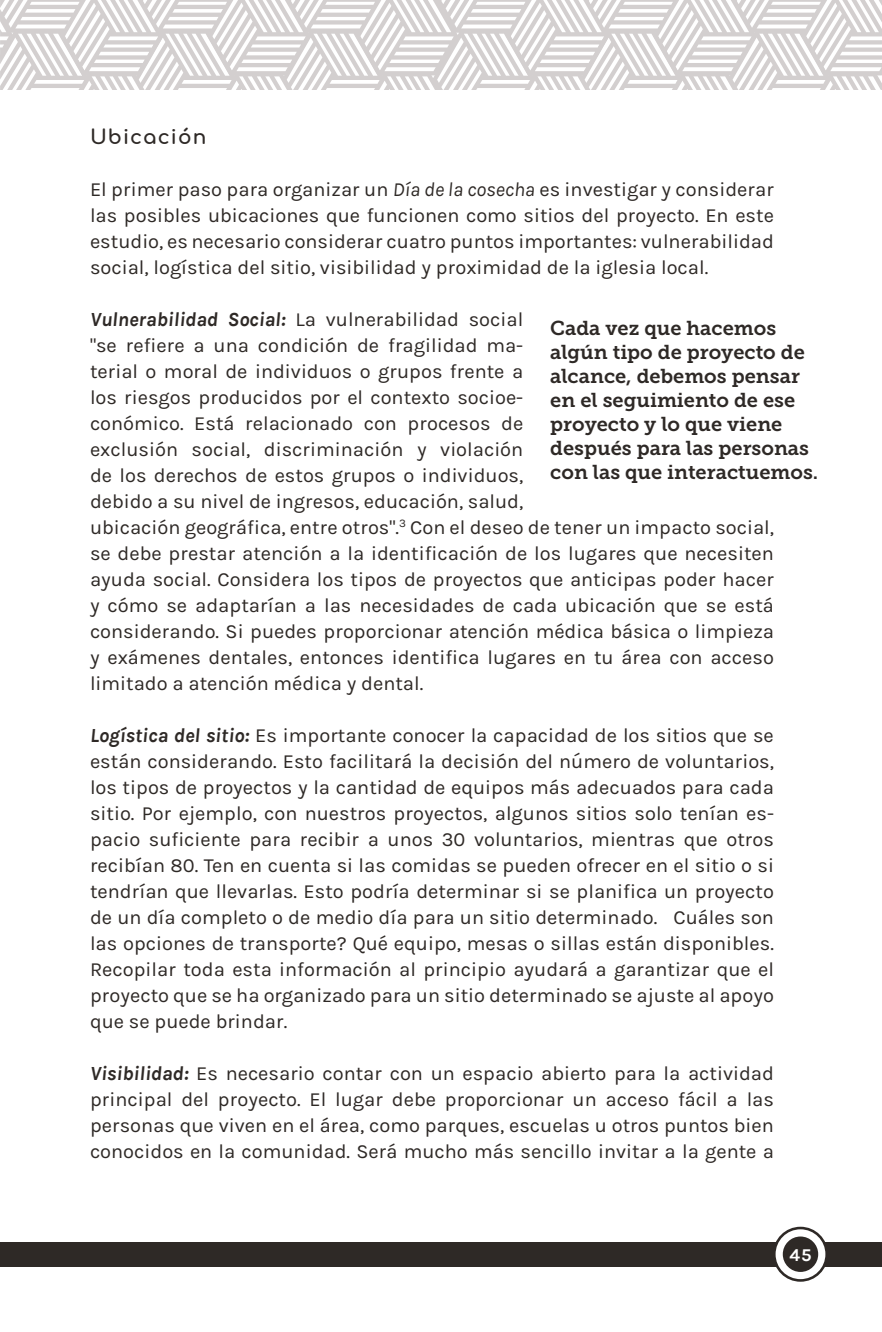
<style>
.page{position:relative;width:882px;height:1332px;background:#fff}
.page>*{position:absolute;margin:0;border:0;box-sizing:border-box;transform-origin:0 0}
.Paragraph_Text_10__D{font:20px/26px "Karla";color:#2e2926;text-align:justify}
.Pull_Quotes_Left_Ali{font:20px/24px "Museo Slab 700";color:#2e2926}
.Section_Subtitle{font:700 20px "Comfortaa";letter-spacing:.055em;color:#2e2926}
.t1{font:700 18px "Karla";color:#fff}
.s1{font-style:italic}
.s2{font-weight:700;font-style:italic}
</style>
<div class="page">
<div style="left:0;top:1242px;width:882px;height:24px;background:#2e2926"></div>
<svg style="left:0;top:0;width:882px;height:90px"></svg>
<svg style="left:773px;top:1227px;width:55px;height:55px"></svg>
<div style="left:776px;top:1229px;width:49px;height:50px;background:#fff;border-radius:50%"></div>
<div style="left:783px;top:1237px;width:35px;height:35px;background:#2e2926;border-radius:50%"></div>
<p class="Section_Subtitle" style="left:90px;top:118px;width:118px">Ubicación</p>
<p class="Paragraph_Text_10__D" style="left:90px;top:176px;width:686px">El primer paso para organizar un <span class="s1">Día de la cosecha</span> es investigar y considerar las posibles ubicaciones que funcionen como sitios del proyecto. En este estudio, es necesario considerar cuatro puntos importantes: vulnerabilidad social, logística del sitio, visibilidad y proximidad de la iglesia local.</p>
<p class="Paragraph_Text_10__D" style="left:90px;top:306px;width:686px;text-align:left"><span class="s2">Vulnerabilidad Social:</span> La vulnerabilidad social<br>"se refiere a una condición de fragilidad ma-<br>terial o moral de individuos o grupos frente a<br>los riesgos producidos por el contexto socioe-<br>conómico. Está relacionado con procesos de<br>exclusión social, discriminación y violación<br>de los derechos de estos grupos o individuos,<br>debido a su nivel de ingresos, educación, salud,<br>ubicación geográfica, entre otros".<sup>3</sup> Con el deseo de tener un impacto social, se debe prestar atención a la identificación de los lugares que necesiten ayuda social. Considera los tipos de proyectos que anticipas poder hacer y cómo se adaptarían a las necesidades de cada ubicación que se está considerando. Si puedes proporcionar atención médica básica o limpieza y exámenes dentales, entonces identifica lugares en tu área con acceso limitado a atención médica y dental.</p>
<p class="Paragraph_Text_10__D" style="left:90px;top:722px;width:686px"><span class="s2">Logística del sitio:</span> Es importante conocer la capacidad de los sitios que se están considerando. Esto facilitará la decisión del número de voluntarios, los tipos de proyectos y la cantidad de equipos más adecuados para cada sitio. Por ejemplo, con nuestros proyectos, algunos sitios solo tenían es&shy;pacio suficiente para recibir a unos 30 voluntarios, mientras que otros recibían 80. Ten en cuenta si las comidas se pueden ofrecer en el sitio o si tendrían que llevarlas. Esto podría determinar si se planifica un proyecto de un día completo o de medio día para un sitio determinado. ¿Cuáles son las opciones de transporte? Qué equipo, mesas o sillas están disponibles.<br>Recopilar toda esta información al principio ayudará a garantizar que el proyecto que se ha organizado para un sitio determinado se ajuste al apoyo que se puede brindar.</p>
<p class="Paragraph_Text_10__D" style="left:90px;top:1060px;width:686px"><span class="s2">Visibilidad:</span> Es necesario contar con un espacio abierto para la actividad principal del proyecto. El lugar debe proporcionar un acceso fácil a las personas que viven en el área, como parques, escuelas u otros puntos bien conocidos en la comunidad. Será mucho más sencillo invitar a la gente a</p>
<p class="Pull_Quotes_Left_Ali" style="left:550px;top:316px;width:269px">Cada vez que hacemos algún tipo de proyecto de alcance, debemos pensar en el seguimiento de ese proyecto y lo que viene después para las personas con las que interactuemos.</p>
<p class="t1" style="left:789px;top:1244px;width:24px">45</p>
</div>
